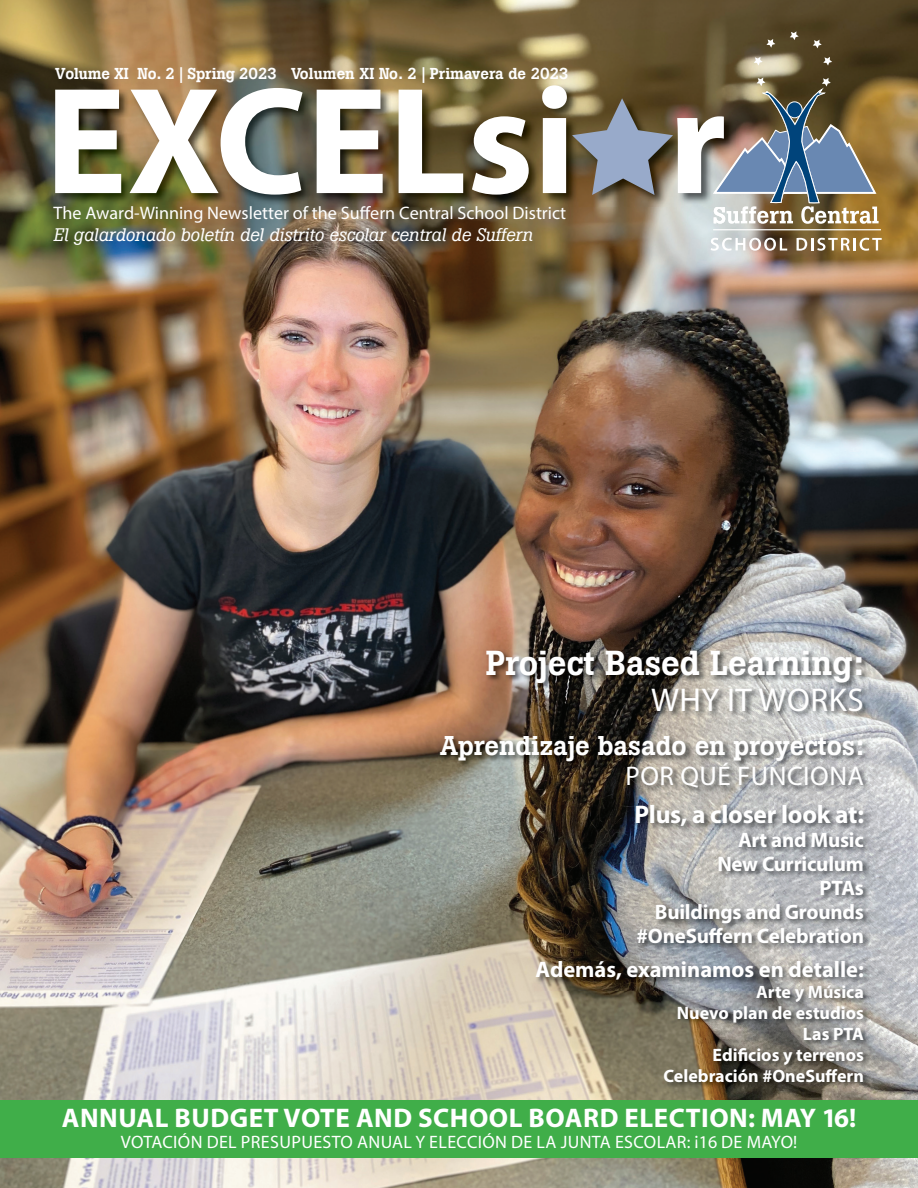
<style>
.page{position:relative;width:918px;height:1188px;background:#fff}
.page>*{position:absolute;margin:0;border:0;box-sizing:border-box;transform-origin:0 0}
.t1{font:700 153.45px "Myriad Pro";color:#fff}
.t2{font:500 34.5px "Boton";color:#fff}
.t3{font:33px "Myriad Pro";letter-spacing:.02em;color:#fff}
.t4{font:700 27px "Myriad Pro";letter-spacing:.02em;color:#fff}
.t5{font:500 27px "Boton";color:#fff}
.t6{font:27px "Myriad Pro";letter-spacing:.02em;color:#fff}
.t7{font:700 25.5px "Myriad Pro";letter-spacing:-.01em;color:#fff}
.t8{font:700 22.5px "Myriad Pro";color:#fff}
.t9{font:700 21px/24px "Myriad Pro";letter-spacing:-.01em;color:#fff;text-align:right}
.t10{font:18.15px "Myriad Pro";color:#fff}
.t11{font:italic 18.15px "Boton";color:#fff}
.t12{font:700 18px/21px "Myriad Pro";color:#fff;text-align:right}
.t13{font:18px "Myriad Pro";letter-spacing:.02em;color:#fff}
.t14{font:500 15.75px "Boton";letter-spacing:-.01em;color:#fff}
</style>
<div class="page">
<img style="left:0;top:0;width:918px;height:1188px">
<img style="left:54px;top:84px;width:657px;height:122px">
<svg style="left:572px;top:98px;width:101px;height:97px;background:#7c7974"></svg>
<img style="left:439px;top:649px;width:432px;height:440px">
<svg style="left:790px;top:31px;width:9px;height:9px"></svg>
<svg style="left:766px;top:39px;width:9px;height:9px"></svg>
<svg style="left:754px;top:57px;width:9px;height:9px"></svg>
<img style="left:711px;top:77px;width:171px;height:220px">
<svg style="left:813px;top:40px;width:9px;height:8px"></svg>
<svg style="left:823px;top:57px;width:9px;height:9px"></svg>
<div style="left:0;top:1101px;width:918px;height:33px;background:#40ae49"></div>
<div style="left:0;top:1133px;width:918px;height:25px;background:#40ae49"></div>
<p class="t14" style="left:55px;top:64px;width:515px">Volume XI No. 2 | Spring 2023 Volumen XI No. 2 | Primavera de 2023</p>
<h1 class="t1" style="left:45px;top:41px;width:683px">EXCELsi r</h1>
<p class="t10" style="left:54px;top:202px;width:514px">The Award-Winning Newsletter of the Suffern Central School District</p>
<p class="t11" style="left:54px;top:225px;width:481px">El galardonado boletín del distrito escolar central de Suffern</p>
<h2 class="t2" style="left:486px;top:643px;width:380px">Project Based Learning:</h2>
<h3 class="t3" style="left:651px;top:680px;width:214px">WHY IT WORKS</h3>
<h3 class="t5" style="left:440px;top:730px;width:425px">Aprendizaje basado en proyectos:</h3>
<h3 class="t6" style="left:626px;top:760px;width:240px">POR QUÉ FUNCIONA</h3>
<h3 class="t7" style="left:634px;top:798px;width:231px">Plus, a closer look at:</h3>
<p class="t9" style="left:637px;top:827px;width:229px">Art and Music<br>New Curriculum<br>PTAs<br>Buildings and Grounds #OneSuffern Celebration</p>
<p class="t8" style="left:536px;top:954px;width:330px">Además, examinamos en detalle:</p>
<p class="t12" style="left:664px;top:980px;width:202px">Arte y Música<br>Nuevo plan de estudios<br>Las PTA<br>Edificios y terrenos<br>Celebración #OneSuffern</p>
<h3 class="t4" style="left:62px;top:1100px;width:796px">ANNUAL BUDGET VOTE AND SCHOOL BOARD ELECTION: MAY 16!</h3>
<p class="t13" style="left:121px;top:1131px;width:678px">VOTACIÓN DEL PRESUPUESTO ANUAL Y ELECCIÓN DE LA JUNTA ESCOLAR: ¡16 DE MAYO!</p>
</div>
